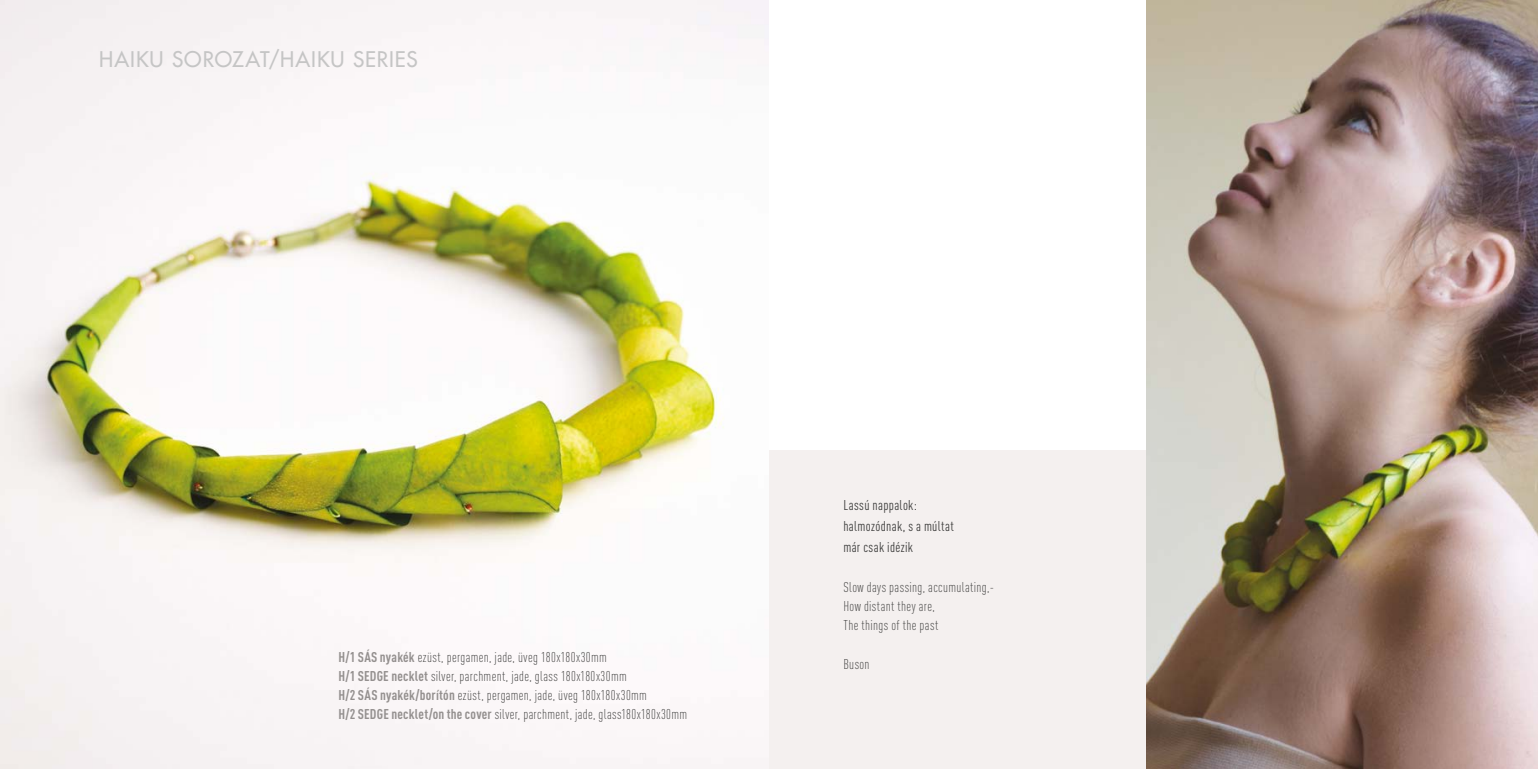
<style>
.page{position:relative;width:1538px;height:769px;background:#fff}
.page>*{position:absolute;margin:0;border:0;box-sizing:border-box;transform-origin:0 0}
.t1{font:500 21px "Futura Std";letter-spacing:.045em;color:#c5c5c5}
.t2{font:300 condensed 14px/19.2px "DIN Pro";letter-spacing:.025em;color:#3c3c3b}
.t3{font:condensed 14px/21px "DIN Pro";letter-spacing:.025em;color:#3c3c3b}
.s1{font-weight:700;color:#94908f}
</style>
<div class="page">
<img style="left:0;top:0;width:769px;height:769px">
<div style="left:769px;top:450px;width:377px;height:319px;background:#f4f0ef"></div>
<img style="left:1146px;top:0;width:392px;height:769px">
<h1 class="t1" style="left:99px;top:46px;width:320px">HAIKU SOROZAT/HAIKU SERIES</h1>
<p class="t2" style="left:338px;top:646px;width:350px"><span class="s1">H/1 SÁS nyakék</span> ezüst, pergamen, jade, üveg 180x180x30mm<br><span class="s1">H/1 SEDGE necklet</span> silver, parchment, jade, glass 180x180x30mm<br><span class="s1">H/2 SÁS nyakék/borítón</span> ezüst, pergamen, jade, üveg 180x180x30mm<br><span class="s1">H/2 SEDGE necklet/on the cover</span> silver, parchment, jade, glass180x180x30mm</p>
<p class="t3" style="left:843px;top:493px;width:112px">Lassú nappalok: halmozódnak, s a múltat már csak idézik</p>
<p class="t2" style="left:843px;top:576px;width:152px">Slow days passing, accumulating,-<br>How distant they are,<br>The things of the past</p>
<p class="t2" style="left:843px;top:653px;width:28px">Buson</p>
</div>
